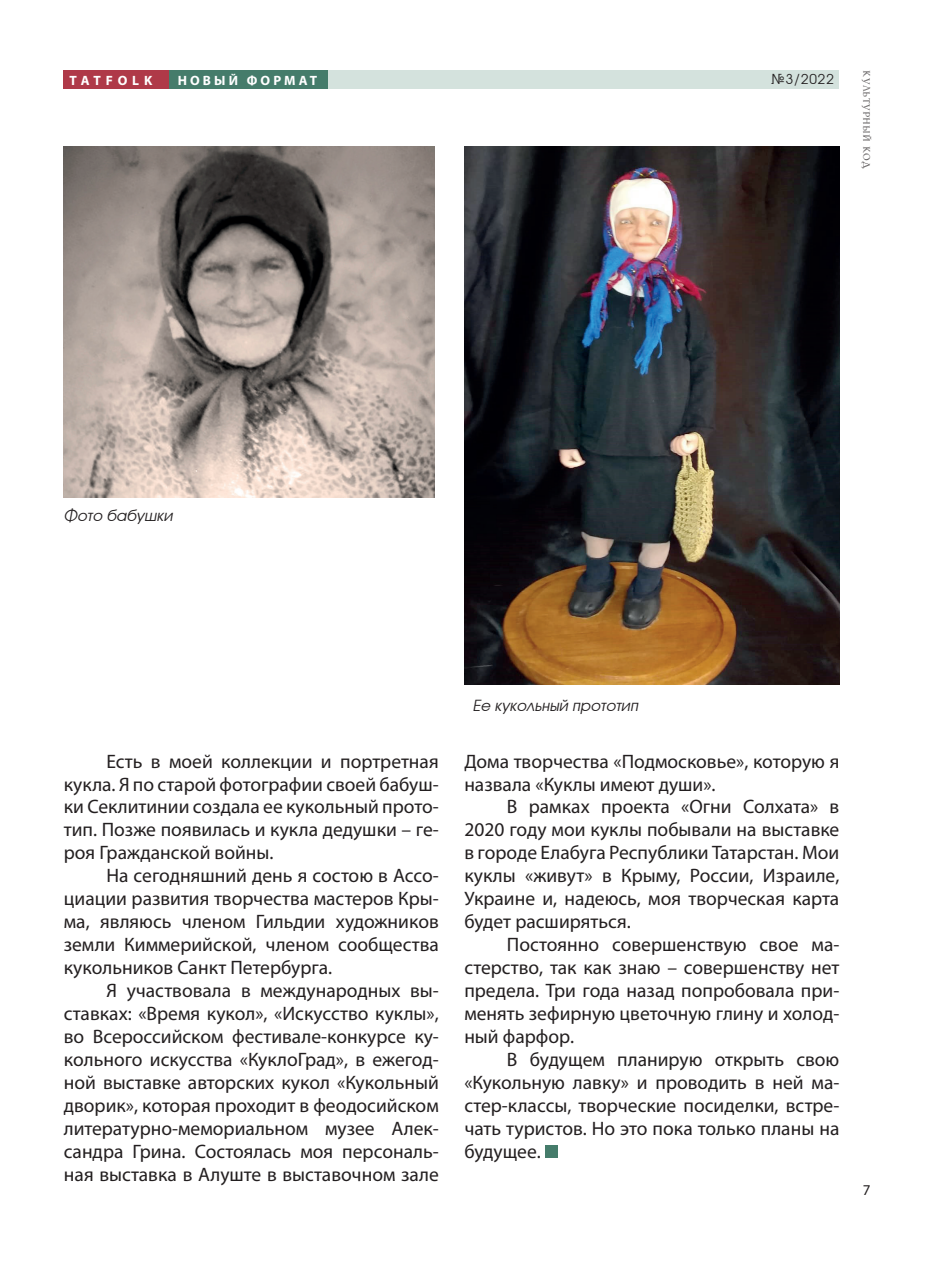
<style>
.page{position:relative;width:936px;height:1263px;background:#fff}
.page>*{position:absolute;margin:0;border:0;box-sizing:border-box;transform-origin:0 0}
.t1{font:19.5px/23px "TT Myriad Pro";color:#231f20;text-align:justify}
.t2{font:italic 15px "Gothic Eurasian";color:#231f20}
.t3{font:15px "TT Myriad Pro";color:#231f20}
.t4{font:700 13.5px "TT Myriad Pro";letter-spacing:.23em;color:#fff}
.t5{font:700 13.5px "TT Myriad Pro";letter-spacing:.36em;color:#fff}
.t6{font:13.5px "Gothic Eurasian";color:#231f20}
.t7{font:9px "TT Lidia";letter-spacing:.03em;color:#231f20}
</style>
<div class="page">
<div style="left:163px;top:70px;width:643px;height:19px;background:#457c6b"></div>
<div style="left:63px;top:70px;width:105px;height:19px;background:#af3948"></div>
<div style="left:328px;top:70px;width:511px;height:19px;background:#d4e2dd"></div>
<img style="left:63px;top:147px;width:372px;height:350px">
<img style="left:464px;top:147px;width:375px;height:538px">
<div style="left:545px;top:1145px;width:12px;height:13px;background:#457c6b"></div>
<p class="t5" style="left:70px;top:71px;width:84px">TATFOLK</p>
<p class="t4" style="left:178px;top:71px;width:141px">НОВЫЙ ФОРМАТ</p>
<p class="t6" style="left:771px;top:71px;width:64px">№3/2022</p>
<p class="t7" style="left:871px;top:70px;width:100px;rotate:90deg">КУЛЬТУРНЫЙ КОД</p>
<p class="t2" style="left:63px;top:507px;width:114px">Фото бабушки</p>
<p class="t1" style="left:64px;top:749px;width:376px;text-indent:43px">Есть в моей коллекции и портретная кукла. Я по старой фотографии своей бабуш&shy;ки Секлитинии создала ее кукольный прото&shy;тип. Позже появилась и кукла дедушки – ге&shy;роя Гражданской войны.</p>
<p class="t1" style="left:64px;top:864px;width:376px;text-indent:43px">На сегодняшний день я состою в Ассо&shy;циации развития творчества мастеров Кры&shy;ма, являюсь членом Гильдии художников земли Киммерийской, членом сообщества кукольников Санкт Петербурга.</p>
<p class="t1" style="left:64px;top:979px;width:376px;text-indent:43px">Я участвовала в международных вы&shy;ставках: «Время кукол», «Искусство куклы», во Всероссийском фестивале-конкурсе ку&shy;кольного искусства «КуклоГрад», в ежегод&shy;ной выставке авторских кукол «Кукольный дворик», которая проходит в феодосийском литературно-мемориальном музее Алек&shy;сандра Грина. Состоялась моя персональ&shy;ная выставка в Алуште в выставочном зале</p>
<p class="t2" style="left:472px;top:697px;width:170px">Ее кукольный прототип</p>
<p class="t1" style="left:464px;top:749px;width:376px">Дома творчества «Подмосковье», которую я назвала «Куклы имеют души».</p>
<p class="t1" style="left:464px;top:795px;width:376px;text-indent:43px">В рамках проекта «Огни Солхата» в 2020 году мои куклы побывали на выставке в городе Елабуга Республики Татарстан. Мои куклы «живут» в Крыму, России, Израиле, Украине и, надеюсь, моя творческая карта будет расширяться.</p>
<p class="t1" style="left:464px;top:933px;width:376px;text-indent:43px">Постоянно совершенствую свое ма&shy;стерство, так как знаю – совершенству нет предела. Три года назад попробовала при&shy;менять зефирную цветочную глину и холод&shy;ный фарфор.</p>
<p class="t1" style="left:464px;top:1047px;width:376px;text-indent:43px">В будущем планирую открыть свою «Кукольную лавку» и проводить в ней ма&shy;стер-классы, творческие посиделки, встре&shy;чать туристов. Но это пока только планы на будущее.</p>
<p class="t3" style="left:862px;top:1181px;width:9px">7</p>
</div>
